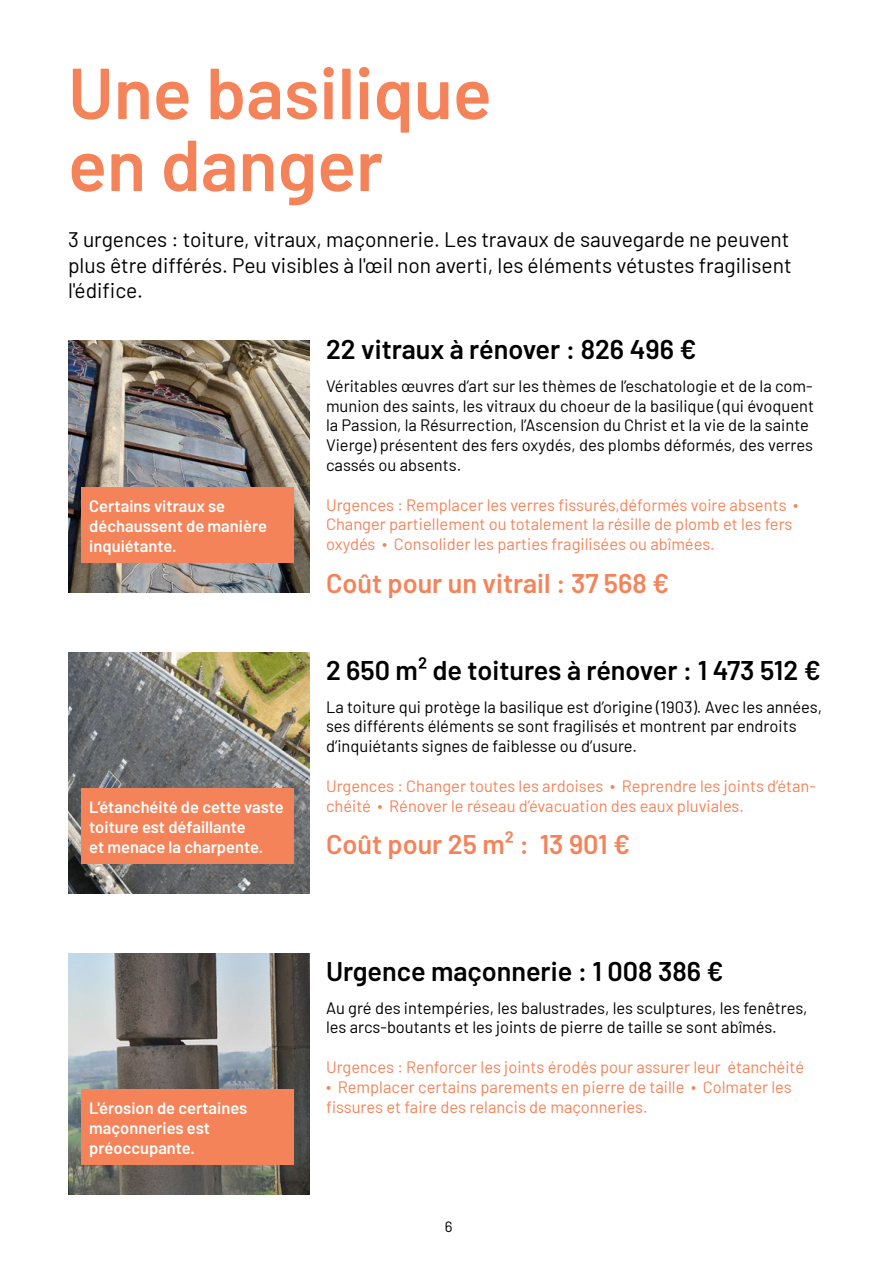
<style>
.page{position:relative;width:893px;height:1263px;background:#fff}
.page>*{position:absolute;margin:0;border:0;box-sizing:border-box;transform-origin:0 0}
.t1{font:600 72px/72px "Barlow";color:#f58359}
.t2{font:600 27px "Barlow";color:#000}
.t3{font:600 27px "Barlow";color:#f58359}
.t4{font:21px/25.2px "Barlow";color:#000;text-align:justify}
.t5{font:16.5px/19.8px "Barlow";color:#000}
.t6{font:16.5px/19.8px "Barlow";color:#f58359}
.t7{font:600 16.5px/19.8px "Barlow";color:#fff}
.t8{font:15px "Barlow";color:#000}
</style>
<div class="page">
<img style="left:68px;top:340px;width:241px;height:253px">
<img style="left:68px;top:653px;width:241px;height:241px">
<img style="left:68px;top:954px;width:241px;height:241px">
<div style="left:81px;top:487px;width:212px;height:76px;background:#f58359"></div>
<div style="left:81px;top:788px;width:212px;height:76px;background:#f58359"></div>
<div style="left:81px;top:1089px;width:212px;height:76px;background:#f58359"></div>
<h1 class="t1" style="left:68px;top:51px;width:425px">Une basilique en danger</h1>
<p class="t4" style="left:68px;top:226px;width:725px">3 urgences : toiture, vitraux, maçonnerie. Les travaux de sauvegarde ne peuvent plus être différés. Peu visibles à l'œil non averti, les éléments vétustes fragilisent l'édifice.</p>
<p class="t7" style="left:89px;top:495px;width:179px">Certains vitraux se déchaussent de manière inquiétante.</p>
<p class="t7" style="left:89px;top:796px;width:196px">L’étanchéité de cette vaste toiture est défaillante<br>et menace la charpente.</p>
<p class="t7" style="left:89px;top:1097px;width:160px">L'érosion de certaines maçonneries est préoccupante.</p>
<h2 class="t2" style="left:326px;top:330px;width:372px">22 vitraux à rénover : 826 496 €</h2>
<p class="t5" style="left:326px;top:375px;width:490px">Véritables œuvres d’art sur les thèmes de l’eschatologie et de la com&shy;munion des saints, les vitraux du choeur de la basilique (qui évoquent la Passion, la Résurrection, l’Ascension du Christ et la vie de la sainte Vierge) présentent des fers oxydés, des plombs déformés, des verres cassés ou absents.</p>
<p class="t6" style="left:326px;top:493px;width:474px">Urgences : Remplacer les verres fissurés,déformés voire absents ∙<br>Changer partiellement ou totalement la résille de plomb et les fers oxydés ∙ Consolider les parties fragilisées ou abîmées.</p>
<h2 class="t3" style="left:326px;top:563px;width:345px">Coût pour un vitrail : 37 568 €</h2>
<h2 class="t2" style="left:326px;top:650px;width:496px">2 650 m² de toitures à rénover : 1 473 512 €</h2>
<p class="t5" style="left:326px;top:695px;width:498px">La toiture qui protège la basilique est d’origine (1903). Avec les années, ses différents éléments se sont fragilisés et montrent par endroits d’inquiétants signes de faiblesse ou d’usure.</p>
<p class="t6" style="left:326px;top:775px;width:491px">Urgences : Changer toutes les ardoises ∙ Reprendre les joints d’étan&shy;chéité ∙ Rénover le réseau d’évacuation des eaux pluviales.</p>
<h2 class="t3" style="left:326px;top:825px;width:306px">Coût pour 25 m² : 13 901 €</h2>
<h2 class="t2" style="left:326px;top:951px;width:399px">Urgence maçonnerie : 1 008 386 €</h2>
<p class="t5" style="left:326px;top:996px;width:483px">Au gré des intempéries, les balustrades, les sculptures, les fenêtres, les arcs-boutants et les joints de pierre de taille se sont abîmés.</p>
<p class="t6" style="left:326px;top:1056px;width:480px">Urgences : Renforcer les joints érodés pour assurer leur étanchéité ∙ Remplacer certains parements en pierre de taille ∙ Colmater les fissures et faire des relancis de maçonneries.</p>
<p class="t8" style="left:445px;top:1216px;width:9px">6</p>
</div>
